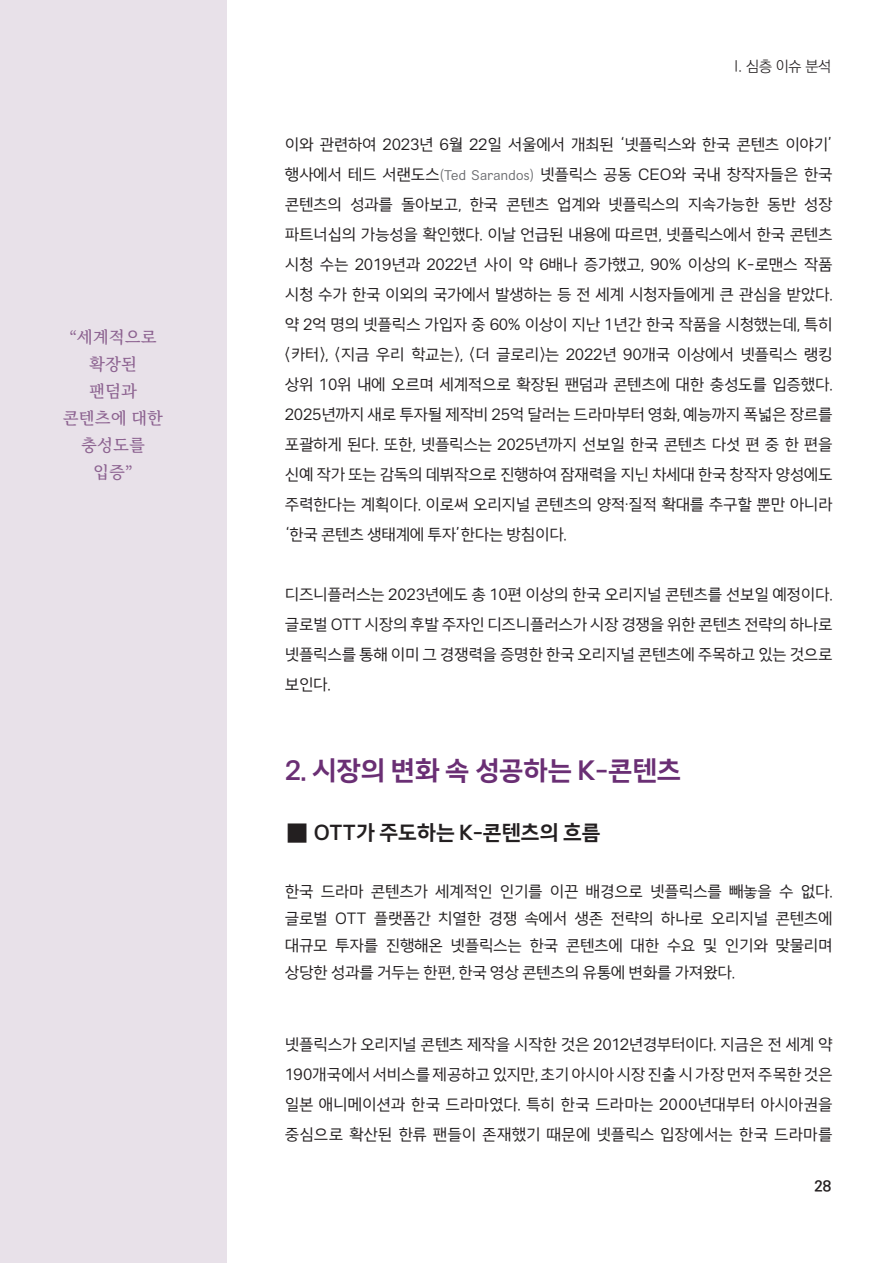
<style>
.page{position:relative;width:893px;height:1263px;background:#fff}
.page>*{position:absolute;margin:0;border:0;box-sizing:border-box;transform-origin:0 0}
.본문{font:27px "Happiness Sans Bold";letter-spacing:-.02em;color:#6a2f74}
.본문-2{font:21px "Happiness Sans Bold";letter-spacing:-.02em;color:#231f20}
.인용2{font:600 16.5px/27px "Maru Buriot";color:#8c6290;text-align:center}
.고딕_본문__들여쓰기_없음{font:15.75px/30px "Happiness Sans Regular";letter-spacing:-.015em;color:#231f20;text-align:justify}
.본문-3{font:15px "Ko Pub Dotum PL";color:#231f20}
.t1{font:15px "Ko Pub Dotum PB";color:#231f20}
.s1{font-size:13.5px;color:#6c6d70}
.s2{font-family:"Happiness Sans Regular";font-size:27px}
</style>
<div class="page">
<div style="left:0;top:0;width:226px;height:1263px;background:#e8e1e9"></div>
<p class="인용2" style="left:63px;top:324px;width:102px">“세계적으로 확장된<br>팬덤과 콘텐츠에 대한 충성도를 입증”</p>
<p class="본문-3" style="left:734px;top:59px;width:99px">I. 심층 이슈 분석</p>
<p class="고딕_본문__들여쓰기_없음" style="left:285px;top:129px;width:549px">이와 관련하여 2023년 6월 22일 서울에서 개최된 ‘넷플릭스와 한국 콘텐츠 이야기’ 행사에서 테드 서랜도스<span class="s1">(Ted Sarandos)</span> 넷플릭스 공동 CEO와 국내 창작자들은 한국 콘텐츠의 성과를 돌아보고, 한국 콘텐츠 업계와 넷플릭스의 지속가능한 동반 성장 파트너십의 가능성을 확인했다. 이날 언급된 내용에 따르면, 넷플릭스에서 한국 콘텐츠 시청 수는 2019년과 2022년 사이 약 6배나 증가했고, 90% 이상의 K-로맨스 작품 시청 수가 한국 이외의 국가에서 발생하는 등 전 세계 시청자들에게 큰 관심을 받았다. 약 2억 명의 넷플릭스 가입자 중 60% 이상이 지난 1년간 한국 작품을 시청했는데, 특히〈카터〉, 〈지금 우리 학교는〉, 〈더 글로리〉는 2022년 90개국 이상에서 넷플릭스 랭킹 상위 10위 내에 오르며 세계적으로 확장된 팬덤과 콘텐츠에 대한 충성도를 입증했다.<br>2025년까지 새로 투자될 제작비 25억 달러는 드라마부터 영화, 예능까지 폭넓은 장르를 포괄하게 된다. 또한, 넷플릭스는 2025년까지 선보일 한국 콘텐츠 다섯 편 중 한 편을 신예 작가 또는 감독의 데뷔작으로 진행하여 잠재력을 지닌 차세대 한국 창작자 양성에도 주력한다는 계획이다. 이로써 오리지널 콘텐츠의 양적·질적 확대를 추구할 뿐만 아니라 ‘한국 콘텐츠 생태계에 투자’한다는 방침이다.</p>
<p class="고딕_본문__들여쓰기_없음" style="left:285px;top:579px;width:549px">디즈니플러스는 2023년에도 총 10편 이상의 한국 오리지널 콘텐츠를 선보일 예정이다. 글로벌 OTT 시장의 후발 주자인 디즈니플러스가 시장 경쟁을 위한 콘텐츠 전략의 하나로 넷플릭스를 통해 이미 그 경쟁력을 증명한 한국 오리지널 콘텐츠에 주목하고 있는 것으로 보인다.</p>
<p class="본문" style="left:285px;top:753px;width:398px">2. 시장의 변화 속 성공하는 K-콘텐츠</p>
<p class="본문-2" style="left:285px;top:819px;width:318px"><span class="s2">■</span> OTT가 주도하는 K-콘텐츠의 흐름</p>
<p class="고딕_본문__들여쓰기_없음" style="left:285px;top:878px;width:549px;line-height:27px">한국 드라마 콘텐츠가 세계적인 인기를 이끈 배경으로 넷플릭스를 빼놓을 수 없다. 글로벌 OTT 플랫폼간 치열한 경쟁 속에서 생존 전략의 하나로 오리지널 콘텐츠에 대규모 투자를 진행해온 넷플릭스는 한국 콘텐츠에 대한 수요 및 인기와 맞물리며 상당한 성과를 거두는 한편, 한국 영상 콘텐츠의 유통에 변화를 가져왔다.</p>
<p class="고딕_본문__들여쓰기_없음" style="left:285px;top:1029px;width:549px">넷플릭스가 오리지널 콘텐츠 제작을 시작한 것은 2012년경부터이다. 지금은 전 세계 약 190개국에서 서비스를 제공하고 있지만, 초기 아시아 시장 진출 시 가장 먼저 주목한 것은 일본 애니메이션과 한국 드라마였다. 특히 한국 드라마는 2000년대부터 아시아권을 중심으로 확산된 한류 팬들이 존재했기 때문에 넷플릭스 입장에서는 한국 드라마를</p>
<p class="t1" style="left:814px;top:1178px;width:18px">28</p>
</div>
